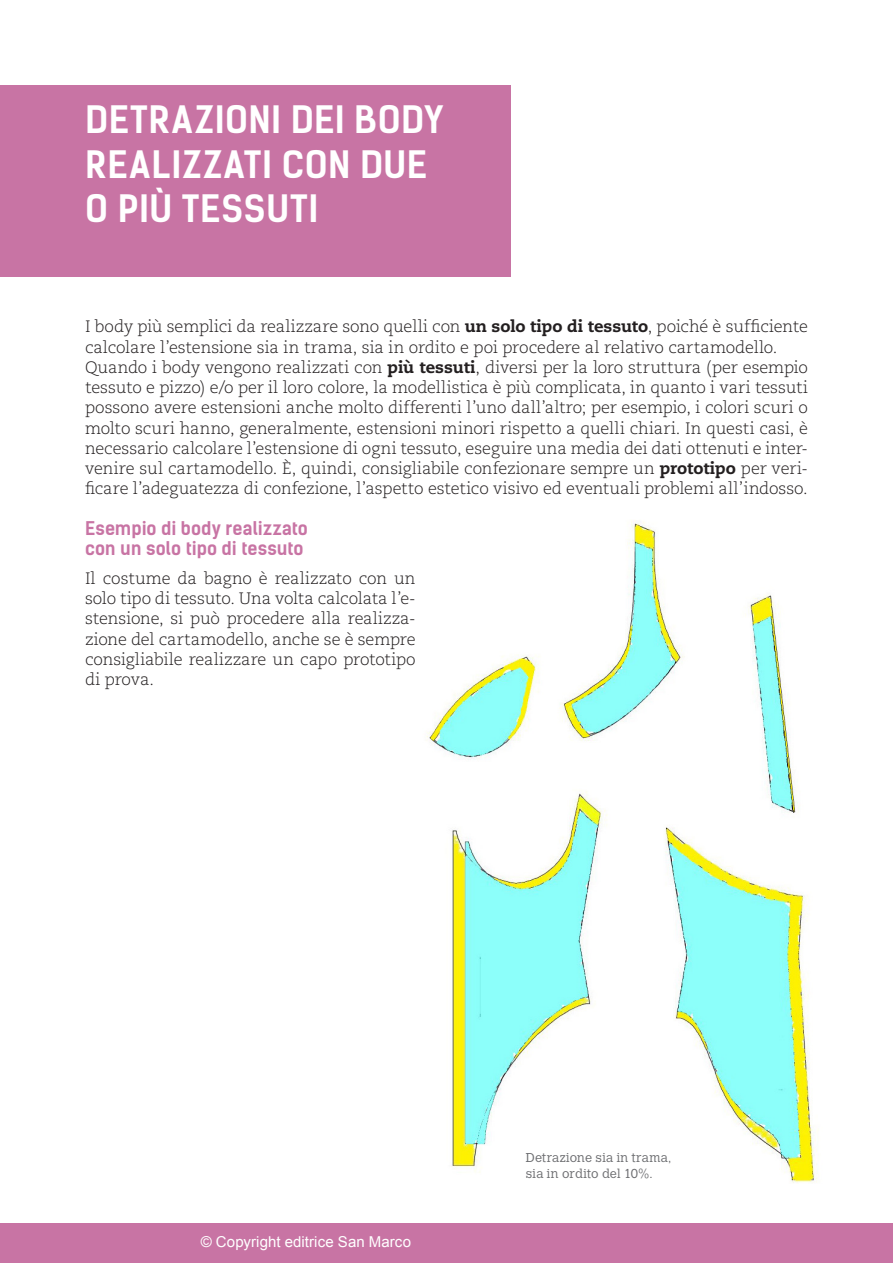
<style>
.page{position:relative;width:893px;height:1263px;background:#fff}
.page>*{position:absolute;margin:0;border:0;box-sizing:border-box;transform-origin:0 0}
.titolo_unità{font:700 36px "Kelson Sans";letter-spacing:.025em;color:#fff}
.TITOLO_2{font:700 18px/20.2px "Kelson Sans";color:#c874a4}
.testo_OK{font:300 16.5px/20.2px "Caecilia LT Std";letter-spacing:-.005em;color:#231f20;text-align:justify}
.t1{font:15px "Arial";letter-spacing:.005em;color:#fff}
.DIDA{font:300 12.75px "Calvert MT Std";letter-spacing:.02em;color:#6c6d70}
.s1{font-weight:800}
</style>
<div class="page">
<div style="left:0;top:1224px;width:893px;height:39px;background:#c874a4"></div>
<div style="left:0;top:85px;width:510px;height:191px;background:#c874a4"></div>
<img style="left:426px;top:520px;width:393px;height:663px">
<p class="titolo_unità" style="left:85px;top:98px;width:360px">DETRAZIONI DEI BODY</p>
<p class="titolo_unità" style="left:85px;top:142px;width:343px">REALIZZATI CON DUE</p>
<p class="titolo_unità" style="left:85px;top:187px;width:235px">O PIÙ TESSUTI</p>
<p class="testo_OK" style="left:85px;top:317px;width:724px">I body più semplici da realizzare sono quelli con <span class="s1">un solo tipo di tessuto</span>, poiché è sufficiente calcolare l’estensione sia in trama, sia in ordito e poi procedere al relativo cartamodello.</p>
<p class="testo_OK" style="left:85px;top:357px;width:724px">Quando i body vengono realizzati con <span class="s1">più tessuti</span>, diversi per la loro struttura (per esempio tessuto e pizzo) e/o per il loro colore, la modellistica è più complicata, in quanto i vari tessuti possono avere estensioni anche molto differenti l’uno dall’altro; per esempio, i colori scuri o molto scuri hanno, generalmente, estensioni minori rispetto a quelli chiari. In questi casi, è necessario calcolare l’estensione di ogni tessuto, eseguire una media dei dati ottenuti e inter&shy;venire sul cartamodello. È, quindi, consigliabile confezionare sempre un <span class="s1">prototipo</span> per veri&shy;ficare l’adeguatezza di confezione, l’aspetto estetico visivo ed eventuali problemi all’indosso.</p>
<p class="TITOLO_2" style="left:85px;top:518px;width:224px">Esempio di body realizzato con un solo tipo di tessuto</p>
<p class="testo_OK" style="left:85px;top:568px;width:332px">Il costume da bagno è realizzato con un solo tipo di tessuto. Una volta calcolata l’e&shy;stensione, si può procedere alla realizza&shy;zione del cartamodello, anche se è sempre consigliabile realizzare un capo prototipo di prova.</p>
<p class="t1" style="left:201px;top:1231px;width:212px">© Copyright editrice San Marco</p>
<p class="DIDA" style="left:526px;top:1150px;width:147px">Detrazione sia in trama,</p>
<p class="DIDA" style="left:526px;top:1166px;width:128px">sia in ordito del 10%.</p>
</div>
